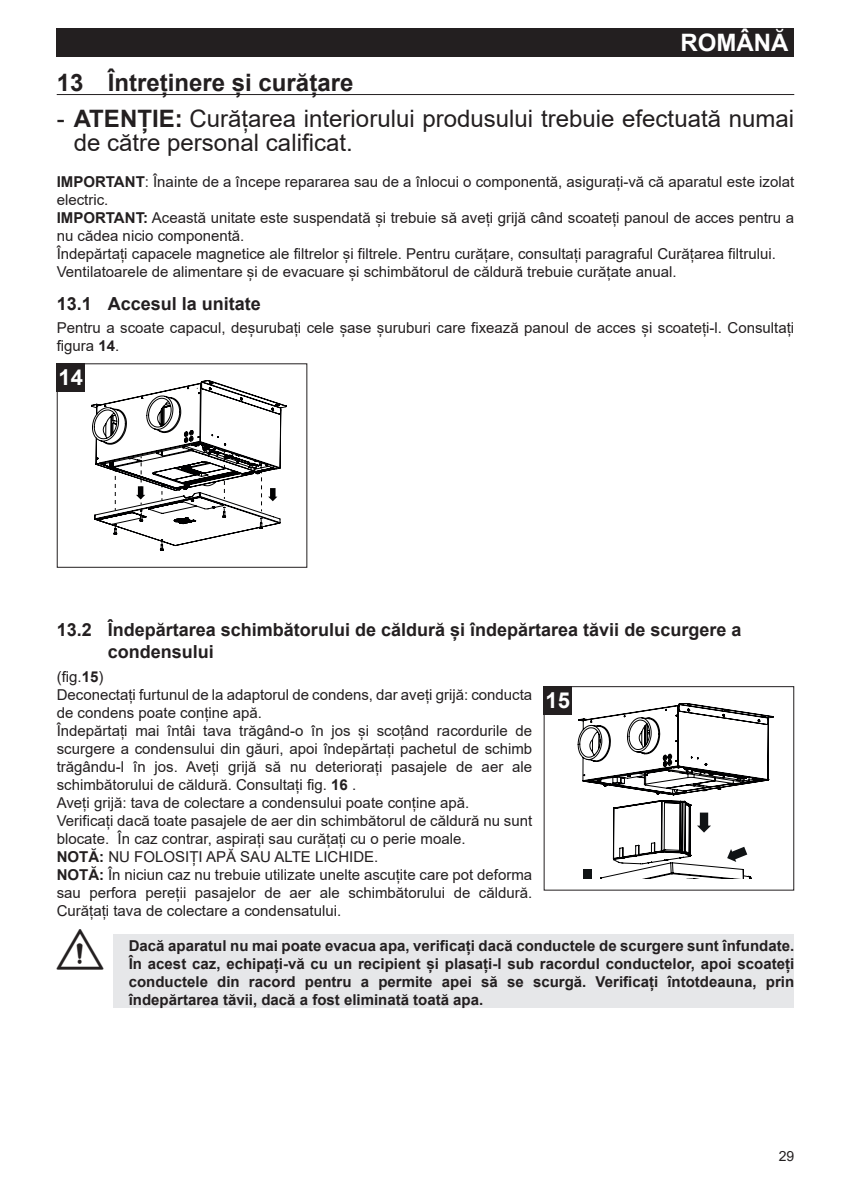
<style>
.page{position:relative;width:851px;height:1191px;background:#fff}
.page>*{position:absolute;margin:0;border:0;box-sizing:border-box;transform-origin:0 0}
.t1{font:46px "VORTICE Simboli";color:#231f20}
.t2{font:24px/24px "Arial";color:#231f20}
.t3{font:700 24px "Arial";color:#231f20}
.t4{font:700 24px "Arial";color:#fff}
.t5{font:700 22px "Arial";color:#fff}
.t6{font:700 18px/21.6px "Arial";color:#231f20}
.Testo{font:15px/18px "Arial";color:#231f20}
.t7{font:700 15px/18px "Arial";color:#231f20;text-align:justify}
.t8{font:14px "Arial";color:#231f20}
.s1{font-weight:700}
</style>
<div class="page">
<div style="left:57px;top:28px;width:737px;height:29px;background:#231f20"></div>
<hr style="left:57px;top:94px;width:737px;height:1px;background:#231f20">
<div style="left:113px;top:934px;width:681px;height:73px;background:#e6e7e9"></div>
<svg style="left:91px;top:380px;width:195px;height:170px"></svg>
<div style="left:57px;top:363px;width:250px;height:205px;border:1px solid #231f20"></div>
<div style="left:57px;top:363px;width:28px;height:29px;background:#231f20"></div>
<svg style="left:578px;top:703px;width:195px;height:175px"></svg>
<div style="left:543px;top:686px;width:251px;height:204px;border:1px solid #231f20"></div>
<div style="left:543px;top:686px;width:29px;height:28px;background:#231f20"></div>
<h2 class="t4" style="left:680px;top:26px;width:109px">ROMÂNĂ</h2>
<p class="t3" style="left:57px;top:66px;width:298px">13 Întreținere și curățare</p>
<p class="t2" style="left:74px;top:106px;width:721px;text-indent:-17px">- <span class="s1">ATENȚIE:</span> Curățarea interiorului produsului trebuie efectuată numai de către personal calificat.</p>
<p class="Testo" style="left:57px;top:172px;width:738px"><span class="s1">IMPORTANT</span>: Înainte de a începe repararea sau de a înlocui o componentă, asigurați-vă că aparatul este izolat electric.</p>
<p class="Testo" style="left:57px;top:208px;width:738px"><span class="s1">IMPORTANT:</span> Această unitate este suspendată și trebuie să aveți grijă când scoateți panoul de acces pentru a nu cădea nicio componentă.</p>
<p class="Testo" style="left:57px;top:244px;width:720px">Îndepărtați capacele magnetice ale filtrelor și filtrele. Pentru curățare, consultați paragraful Curățarea filtrului.</p>
<p class="Testo" style="left:57px;top:262px;width:621px">Ventilatoarele de alimentare și de evacuare și schimbătorul de căldură trebuie curățate anual.</p>
<p class="t6" style="left:57px;top:293px;width:206px">13.1 Accesul la unitate</p>
<p class="Testo" style="left:57px;top:319px;width:738px">Pentru a scoate capacul, deșurubați cele șase șuruburi care fixează panoul de acces și scoateți-l. Consultați figura <span class="s1">14</span>.</p>
<p class="t5" style="left:59px;top:361px;width:26px">14</p>
<p class="t6" style="left:108px;top:619px;width:635px;text-indent:-51px">13.2 Îndepărtarea schimbătorului de căldură și îndepărtarea tăvii de scurgere a condensului</p>
<p class="Testo" style="left:57px;top:667px;width:48px">(fig.<span class="s1">15</span>)</p>
<p class="Testo" style="left:57px;top:685px;width:477px">Deconectați furtunul de la adaptorul de condens, dar aveți grijă: conducta de condens poate conține apă.</p>
<p class="Testo" style="left:57px;top:721px;width:477px;text-align:justify">Îndepărtați mai întâi tava trăgând-o în jos și scoțând racordurile de scurgere a condensului din găuri, apoi îndepărtați pachetul de schimb trăgându-l în jos. Aveți grijă să nu deteriorați pasajele de aer ale schimbătorului de căldură. Consultați fig. <span class="s1">16</span> .</p>
<p class="Testo" style="left:57px;top:793px;width:414px">Aveți grijă: tava de colectare a condensului poate conține apă.</p>
<p class="Testo" style="left:57px;top:811px;width:477px">Verificați dacă toate pasajele de aer din schimbătorul de căldură nu sunt blocate. În caz contrar, aspirați sau curățați cu o perie moale.</p>
<p class="Testo" style="left:57px;top:847px;width:323px"><span class="s1">NOTĂ:</span> NU FOLOSIȚI APĂ SAU ALTE LICHIDE.</p>
<p class="Testo" style="left:57px;top:865px;width:477px;text-align:justify"><span class="s1">NOTĂ:</span> În niciun caz nu trebuie utilizate unelte ascuțite care pot deforma sau perfora pereții pasajelor de aer ale schimbătorului de căldură.<br>Curățați tava de colectare a condensatului.</p>
<p class="t1" style="left:57px;top:926px;width:48px">a</p>
<p class="t7" style="left:129px;top:936px;width:667px">Dacă aparatul nu mai poate evacua apa, verificați dacă conductele de scurgere sunt înfundate.<br>În acest caz, echipați-vă cu un recipient și plasați-l sub racordul conductelor, apoi scoateți conductele din racord pentru a permite apei să se scurgă. Verificați întotdeauna, prin îndepărtarea tăvii, dacă a fost eliminată toată apa.</p>
<p class="t5" style="left:545px;top:684px;width:26px">15</p>
<p class="t8" style="left:778px;top:1146px;width:17px">29</p>
</div>
